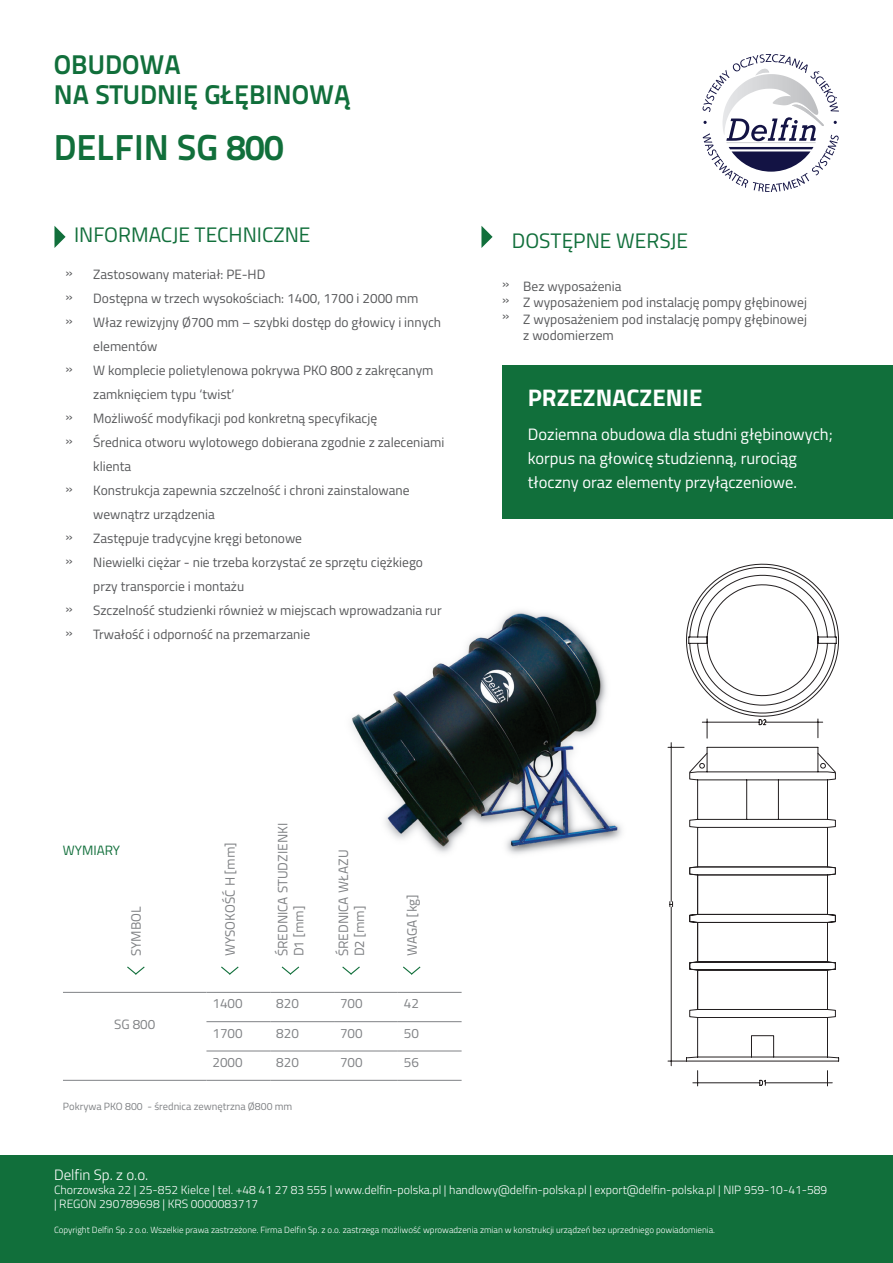
<style>
.page{position:relative;width:893px;height:1263px;background:#fff}
.page>*{position:absolute;margin:0;border:0;box-sizing:border-box;transform-origin:0 0}
.t1{font:700 36px "Titillium Text 22 L";color:#116f3b}
.t2{font:700 27px "Titillium Text 22 L";color:#116f3b}
.t3{font:700 24px "Titillium";color:#fff}
.t4{font:21px "Titillium";color:#116f3b}
.t5{font:16.5px/24px "Titillium";color:#fff}
.t6{font:300 15px "Titillium";color:#fff}
.t7{font:13.5px/24px "Titillium";color:#57585a}
.t8{font:13.5px "Titillium Text 22 L";color:#808285}
.t9{font:13.5px "Titillium";color:#808285}
.t10{font:13.5px "Titillium";color:#116f3b}
.t11{font:300 12px "Titillium";color:#fff}
.t12{font:10.5px "Titillium";color:#808285}
.t13{font:300 9px "Titillium";color:#fff}
</style>
<div class="page">
<img style="left:351px;top:610px;width:271px;height:244px">
<div style="left:0;top:1156px;width:893px;height:107px;background:#116f3b"></div>
<svg style="left:481px;top:226px;width:12px;height:22px"></svg>
<svg style="left:54px;top:226px;width:12px;height:22px"></svg>
<div style="left:503px;top:366px;width:390px;height:153px;background:#116f3b"></div>
<hr style="left:63px;top:992px;width:143px;height:1px;background:#808285">
<hr style="left:206px;top:992px;width:64px;height:1px;background:#808285">
<hr style="left:270px;top:992px;width:64px;height:1px;background:#808285">
<hr style="left:334px;top:992px;width:64px;height:1px;background:#808285">
<hr style="left:398px;top:992px;width:64px;height:1px;background:#808285">
<hr style="left:206px;top:1021px;width:64px;height:1px;background:#808285">
<hr style="left:270px;top:1021px;width:64px;height:1px;background:#808285">
<hr style="left:334px;top:1021px;width:64px;height:1px;background:#808285">
<hr style="left:398px;top:1021px;width:64px;height:1px;background:#808285">
<hr style="left:206px;top:1051px;width:64px;height:1px;background:#808285">
<hr style="left:270px;top:1051px;width:64px;height:1px;background:#808285">
<hr style="left:334px;top:1051px;width:64px;height:1px;background:#808285">
<hr style="left:398px;top:1051px;width:64px;height:1px;background:#808285">
<hr style="left:63px;top:1080px;width:143px;height:1px;background:#808285">
<hr style="left:206px;top:1080px;width:64px;height:1px;background:#808285">
<hr style="left:270px;top:1080px;width:64px;height:1px;background:#808285">
<hr style="left:334px;top:1080px;width:64px;height:1px;background:#808285">
<hr style="left:398px;top:1080px;width:64px;height:1px;background:#808285">
<svg style="left:281px;top:966px;width:19px;height:9px"></svg>
<svg style="left:221px;top:966px;width:18px;height:9px"></svg>
<svg style="left:127px;top:966px;width:18px;height:9px"></svg>
<svg style="left:342px;top:966px;width:18px;height:9px"></svg>
<svg style="left:403px;top:966px;width:18px;height:9px"></svg>
<svg style="left:667px;top:742px;width:166px;height:344px"></svg>
<svg style="left:686px;top:563px;width:153px;height:499px"></svg>
<svg style="left:702px;top:54px;width:137px;height:138px"></svg>
<p class="t2" style="left:54px;top:44px;width:128px">OBUDOWA</p>
<p class="t2" style="left:54px;top:74px;width:298px">NA STUDNIĘ GŁĘBINOWĄ</p>
<p class="t1" style="left:54px;top:119px;width:231px">DELFIN SG 800</p>
<p class="t4" style="left:74px;top:219px;width:238px">INFORMACJE TECHNICZNE</p>
<p class="t7" style="left:66px;top:260px;width:9px">»</p>
<p class="t7" style="left:66px;top:284px;width:9px">»</p>
<p class="t7" style="left:66px;top:308px;width:9px">»</p>
<p class="t7" style="left:66px;top:356px;width:9px">»</p>
<p class="t7" style="left:66px;top:404px;width:9px">»</p>
<p class="t7" style="left:66px;top:428px;width:9px">»</p>
<p class="t7" style="left:66px;top:476px;width:9px">»</p>
<p class="t7" style="left:66px;top:524px;width:9px">»</p>
<p class="t7" style="left:66px;top:548px;width:9px">»</p>
<p class="t7" style="left:66px;top:596px;width:9px">»</p>
<p class="t7" style="left:66px;top:620px;width:9px">»</p>
<p class="t7" style="left:93px;top:262px;width:174px">Zastosowany materiał: PE-HD</p>
<p class="t7" style="left:93px;top:286px;width:327px">Dostępna w trzech wysokościach: 1400, 1700 i 2000 mm</p>
<p class="t7" style="left:93px;top:310px;width:349px">Właz rewizyjny Ø700 mm – szybki dostęp do głowicy i innych elementów</p>
<p class="t7" style="left:93px;top:358px;width:342px">W komplecie polietylenowa pokrywa PKO 800 z zakręcanym zamknięciem typu ‘twist’</p>
<p class="t7" style="left:93px;top:406px;width:285px">Możliwość modyfikacji pod konkretną specyfikację</p>
<p class="t7" style="left:93px;top:430px;width:353px">Średnica otworu wylotowego dobierana zgodnie z zaleceniami klienta</p>
<p class="t7" style="left:93px;top:478px;width:318px">Konstrukcja zapewnia szczelność i chroni zainstalowane</p>
<p class="t7" style="left:93px;top:502px;width:123px">wewnątrz urządzenia</p>
<p class="t7" style="left:93px;top:526px;width:210px">Zastępuje tradycyjne kręgi betonowe</p>
<p class="t7" style="left:93px;top:550px;width:331px">Niewielki ciężar - nie trzeba korzystać ze sprzętu ciężkiego</p>
<p class="t7" style="left:93px;top:574px;width:152px">przy transporcie i montażu</p>
<p class="t7" style="left:93px;top:598px;width:350px">Szczelność studzienki również w miejscach wprowadzania rur</p>
<p class="t7" style="left:93px;top:622px;width:218px">Trwałość i odporność na przemarzanie</p>
<p class="t4" style="left:512px;top:225px;width:178px">DOSTĘPNE WERSJE</p>
<p class="t7" style="left:502px;top:270px;width:9px">»</p>
<p class="t7" style="left:502px;top:287px;width:9px">»</p>
<p class="t7" style="left:502px;top:303px;width:9px">»</p>
<p class="t7" style="left:523px;top:274px;width:100px">Bez wyposażenia</p>
<p class="t7" style="left:523px;top:290px;width:285px">Z wyposażeniem pod instalację pompy głębinowej</p>
<p class="t7" style="left:523px;top:306px;width:285px">Z wyposażeniem pod instalację pompy głębinowej</p>
<p class="t7" style="left:523px;top:322px;width:92px">z wodomierzem</p>
<p class="t3" style="left:528px;top:379px;width:176px">PRZEZNACZENIE</p>
<p class="t5" style="left:528px;top:421px;width:306px">Doziemna obudowa dla studni głębinowych; korpus na głowicę studzienną, rurociąg tłoczny oraz elementy przyłączeniowe.</p>
<p class="t10" style="left:63px;top:840px;width:59px">WYMIARY</p>
<p class="t8" style="left:126px;top:956px;width:52px;rotate:-90deg">SYMBOL</p>
<p class="t9" style="left:114px;top:1015px;width:43px">SG 800</p>
<p class="t8" style="left:220px;top:956px;width:115px;rotate:-90deg">WYSOKOŚĆ H [mm]</p>
<p class="t8" style="left:273px;top:956px;width:135px;rotate:-90deg">ŚREDNICA STUDZIENKI</p>
<p class="t8" style="left:289px;top:956px;width:52px;rotate:-90deg">D1 [mm]</p>
<p class="t8" style="left:333px;top:956px;width:108px;rotate:-90deg">ŚREDNICA WŁAZU</p>
<p class="t8" style="left:349px;top:956px;width:52px;rotate:-90deg">D2 [mm]</p>
<p class="t8" style="left:402px;top:956px;width:63px;rotate:-90deg">WAGA [kg]</p>
<p class="t9" style="left:212px;top:994px;width:32px">1400</p>
<p class="t9" style="left:276px;top:994px;width:24px">820</p>
<p class="t9" style="left:340px;top:994px;width:24px">700</p>
<p class="t9" style="left:404px;top:994px;width:17px">42</p>
<p class="t9" style="left:212px;top:1023px;width:32px">1700</p>
<p class="t9" style="left:276px;top:1023px;width:24px">820</p>
<p class="t9" style="left:340px;top:1023px;width:24px">700</p>
<p class="t9" style="left:404px;top:1023px;width:17px">50</p>
<p class="t9" style="left:212px;top:1052px;width:32px">2000</p>
<p class="t9" style="left:276px;top:1052px;width:24px">820</p>
<p class="t9" style="left:340px;top:1052px;width:24px">700</p>
<p class="t9" style="left:404px;top:1052px;width:17px">56</p>
<p class="t12" style="left:63px;top:1098px;width:231px">Pokrywa PKO 800 - średnica zewnętrzna Ø800 mm</p>
<p class="t6" style="left:54px;top:1163px;width:96px">Delfin Sp. z o.o.</p>
<p class="t11" style="left:54px;top:1181px;width:775px">Chorzowska 22 | 25-852 Kielce | tel. +48 41 27 83 555 | www.delfin-polska.pl | handlowy@delfin-polska.pl | export@delfin-polska.pl | NIP 959-10-41-589</p>
<p class="t11" style="left:54px;top:1195px;width:206px">| REGON 290789698 | KRS 0000083717</p>
<p class="t13" style="left:54px;top:1223px;width:663px">Copyright Delfin Sp. z o.o. Wszelkie prawa zastrzeżone. Firma Delfin Sp. z o.o. zastrzega możliwość wprowadzenia zmian w konstrukcji urządzeń bez uprzedniego powiadomienia.</p>
</div>
